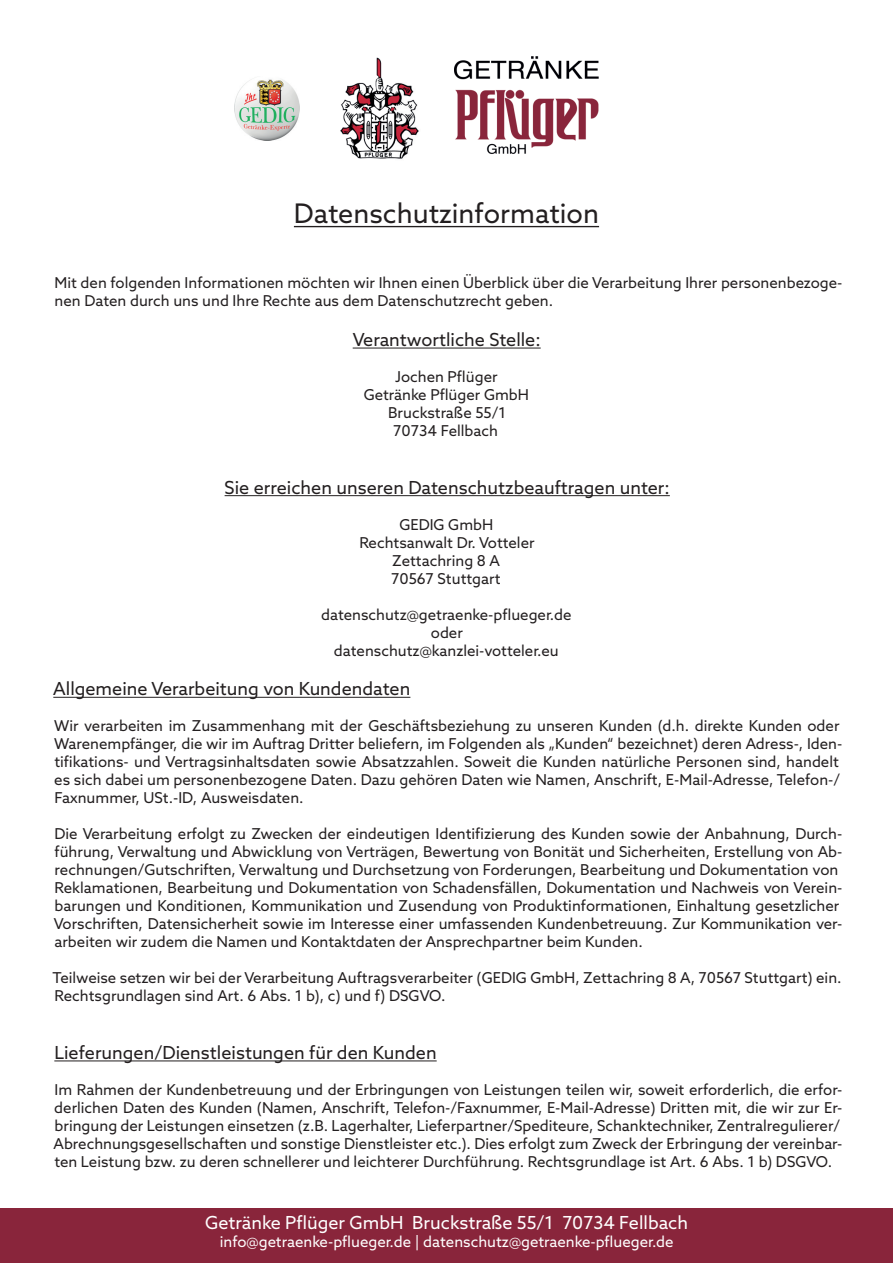
<style>
.page{position:relative;width:893px;height:1263px;background:#fff}
.page>*{position:absolute;margin:0;border:0;box-sizing:border-box;transform-origin:0 0}
.t1{font:27px "Azo Sans";color:#231f20}
.t2{font:18px "Azo Sans";color:#231f20}
.t3{font:18px "Azo Sans";color:#fff}
.t4{font:15px/18px "Azo Sans";color:#231f20}
.t5{font:15px "Azo Sans";color:#fff}
</style>
<div class="page">
<div style="left:0;top:1209px;width:893px;height:54px;background:#89253b"></div>
<img style="left:340px;top:56px;width:259px;height:103px">
<img style="left:395px;top:56px;width:39px;height:103px">
<hr style="left:353px;top:348px;width:188px;height:1px;background:#231f20">
<hr style="left:225px;top:495px;width:445px;height:1px;background:#231f20">
<hr style="left:53px;top:697px;width:357px;height:1px;background:#231f20">
<hr style="left:54px;top:1060px;width:383px;height:1px;background:#231f20">
<hr style="left:294px;top:226px;width:305px;height:1px;background:#231f20">
<img style="left:235px;top:79px;width:65px;height:61px">
<h1 class="t1" style="left:294px;top:196px;width:307px">Datenschutzinformation</h1>
<p class="t4" style="left:55px;top:274px;width:789px">Mit den folgenden Informationen möchten wir Ihnen einen Überblick über die Verarbeitung Ihrer personenbezoge&shy;nen Daten durch uns und Ihre Rechte aus dem Datenschutzrecht geben.</p>
<p class="t2" style="left:353px;top:328px;width:190px">Verantwortliche Stelle:</p>
<p class="t4" style="left:364px;top:367px;width:167px;text-align:center">Jochen Pflüger<br>Getränke Pflüger GmbH<br>Bruckstraße 55/1<br>70734 Fellbach</p>
<p class="t2" style="left:225px;top:475px;width:447px">Sie erreichen unseren Datenschutzbeauftragen unter:</p>
<p class="t4" style="left:359px;top:515px;width:177px;text-align:center">GEDIG GmbH<br>Rechtsanwalt Dr. Votteler<br>Zettachring 8 A<br>70567 Stuttgart</p>
<p class="t4" style="left:321px;top:605px;width:252px;text-align:center">datenschutz@getraenke-pflueger.de oder datenschutz@kanzlei-votteler.eu</p>
<p class="t2" style="left:53px;top:677px;width:359px">Allgemeine Verarbeitung von Kundendaten</p>
<p class="t4" style="left:54px;top:717px;width:790px">Wir verarbeiten im Zusammenhang mit der Geschäftsbeziehung zu unseren Kunden (d.h. direkte Kunden oder Warenempfänger, die wir im Auftrag Dritter beliefern, im Folgenden als „Kunden“ bezeichnet) deren Adress-, Iden&shy;tifikations- und Vertragsinhaltsdaten sowie Absatzzahlen. Soweit die Kunden natürliche Personen sind, handelt es sich dabei um personenbezogene Daten. Dazu gehören Daten wie Namen, Anschrift, E-Mail-Adresse, Telefon-/ Faxnummer, USt.-ID, Ausweisdaten.</p>
<p class="t4" style="left:54px;top:825px;width:790px">Die Verarbeitung erfolgt zu Zwecken der eindeutigen Identifizierung des Kunden sowie der Anbahnung, Durch&shy;führung, Verwaltung und Abwicklung von Verträgen, Bewertung von Bonität und Sicherheiten, Erstellung von Ab&shy;rechnungen/Gutschriften, Verwaltung und Durchsetzung von Forderungen, Bearbeitung und Dokumentation von Reklamationen, Bearbeitung und Dokumentation von Schadensfällen, Dokumentation und Nachweis von Verein&shy;barungen und Konditionen, Kommunikation und Zusendung von Produktinformationen, Einhaltung gesetzlicher Vorschriften, Datensicherheit sowie im Interesse einer umfassenden Kundenbetreuung. Zur Kommunikation ver&shy;arbeiten wir zudem die Namen und Kontaktdaten der Ansprechpartner beim Kunden.</p>
<p class="t4" style="left:53px;top:969px;width:790px">Teilweise setzen wir bei der Verarbeitung Auftragsverarbeiter (GEDIG GmbH, Zettachring 8 A, 70567 Stuttgart) ein.<br>Rechtsgrundlagen sind Art. 6 Abs. 1 b), c) und f) DSGVO.</p>
<p class="t2" style="left:54px;top:1040px;width:384px">Lieferungen/Dienstleistungen für den Kunden</p>
<p class="t4" style="left:54px;top:1080px;width:790px">Im Rahmen der Kundenbetreuung und der Erbringungen von Leistungen teilen wir, soweit erforderlich, die erfor&shy;derlichen Daten des Kunden (Namen, Anschrift, Telefon-/Faxnummer, E-Mail-Adresse) Dritten mit, die wir zur Er&shy;bringung der Leistungen einsetzen (z.B. Lagerhalter, Lieferpartner/Spediteure, Schanktechniker, Zentralregulierer/ Abrechnungsgesellschaften und sonstige Dienstleister etc.). Dies erfolgt zum Zweck der Erbringung der vereinbar&shy;ten Leistung bzw. zu deren schnellerer und leichterer Durchführung. Rechtsgrundlage ist Art. 6 Abs. 1 b) DSGVO.</p>
<p class="t3" style="left:205px;top:1211px;width:484px">Getränke Pflüger GmbH Bruckstraße 55/1 70734 Fellbach</p>
<p class="t5" style="left:220px;top:1232px;width:455px">info@getraenke-pflueger.de | datenschutz@getraenke-pflueger.de</p>
</div>
